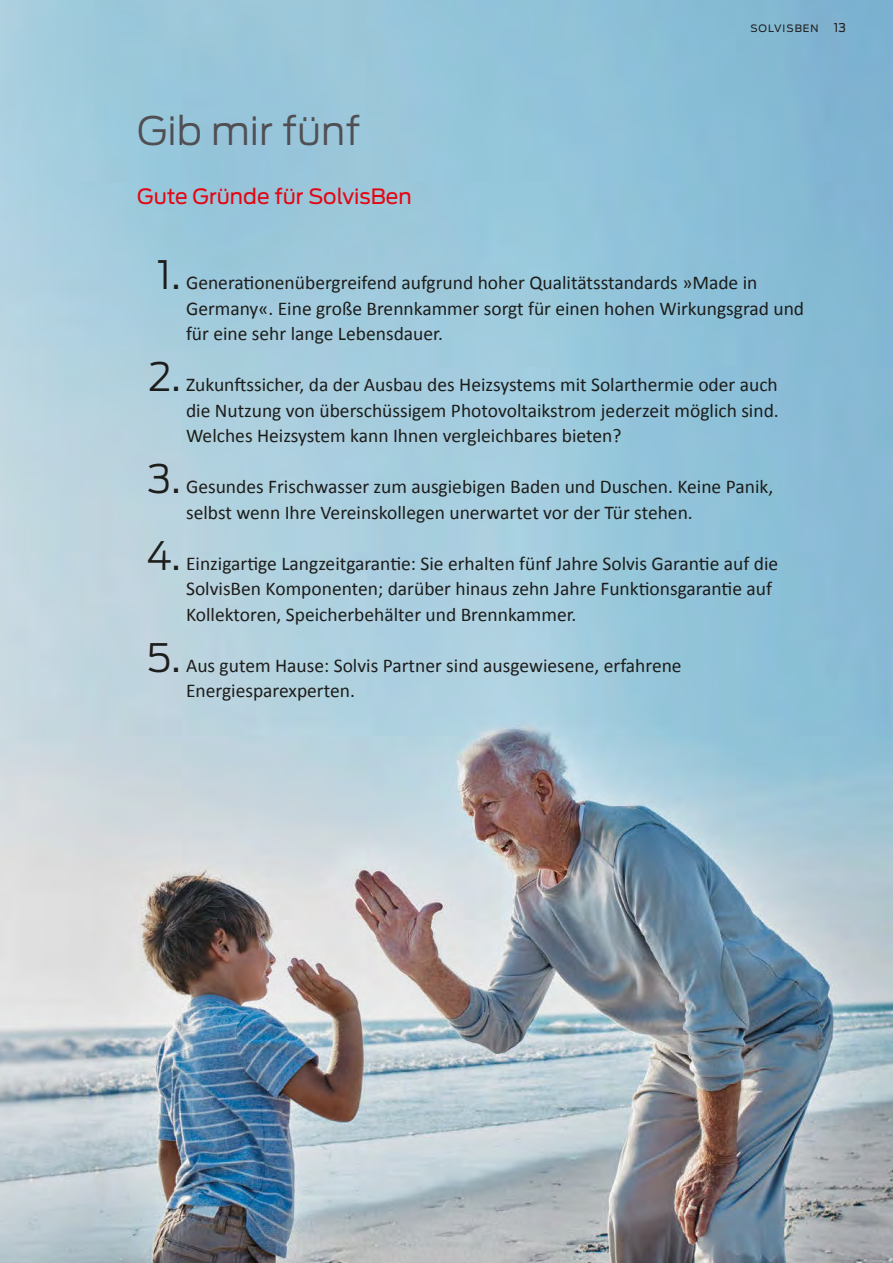
<style>
.page{position:relative;width:893px;height:1263px;background:#fff}
.page>*{position:absolute;margin:0;border:0;box-sizing:border-box;transform-origin:0 0}
.t1{font:300 39px "Antenna";color:#504f53}
.t2{font:21px "Antenna";color:#e30613}
.t3{font:19.5px/25.5px "Calibri";color:#1d1d1b}
.t4{font:12px "Antenna";color:#1d1d1b}
.t5{font:10.2px "Antenna";letter-spacing:.1em;color:#1d1d1b}
.s1{font-family:"Antenna";font-weight:300;font-size:39px}
</style>
<div class="page">
<img style="left:0;top:0;width:893px;height:1263px">
<h1 class="t1" style="left:137px;top:107px;width:225px">Gib mir fünf</h1>
<p class="t2" style="left:137px;top:184px;width:276px">Gute Gründe für SolvisBen</p>
<p class="t5" style="left:750px;top:22px;width:70px">SOLVISBEN</p>
<p class="t4" style="left:834px;top:20px;width:14px">13</p>
<p class="t3" style="left:186px;top:270px;width:620px;text-indent:-29px"><span class="s1">1.</span> Generationenübergreifend aufgrund hoher Qualitätsstandards »Made in<br>Germany«. Eine große Brennkammer sorgt für einen hohen Wirkungsgrad und für eine sehr lange Lebensdauer.</p>
<p class="t3" style="left:186px;top:372px;width:594px;text-align:justify;text-indent:-38px"><span class="s1">2.</span> Zukunftssicher, da der Ausbau des Heizsystems mit Solarthermie oder auch die Nutzung von überschüssigem Photovoltaikstrom jederzeit möglich sind.<br>Welches Heizsystem kann Ihnen vergleichbares bieten?</p>
<p class="t3" style="left:186px;top:474px;width:589px;text-indent:-38px"><span class="s1">3.</span> Gesundes Frischwasser zum ausgiebigen Baden und Duschen. Keine Panik, selbst wenn Ihre Vereinskollegen unerwartet vor der Tür stehen.</p>
<p class="t3" style="left:186px;top:551px;width:594px;text-indent:-40px"><span class="s1">4.</span> Einzigartige Langzeitgarantie: Sie erhalten fünf Jahre Solvis Garantie auf die<br>SolvisBen Komponenten; darüber hinaus zehn Jahre Funktionsgarantie auf<br>Kollektoren, Speicherbehälter und Brennkammer.</p>
<p class="t3" style="left:186px;top:653px;width:497px;text-indent:-39px"><span class="s1">5.</span> Aus gutem Hause: Solvis Partner sind ausgewiesene, erfahrene<br>Energiesparexperten.</p>
</div>
